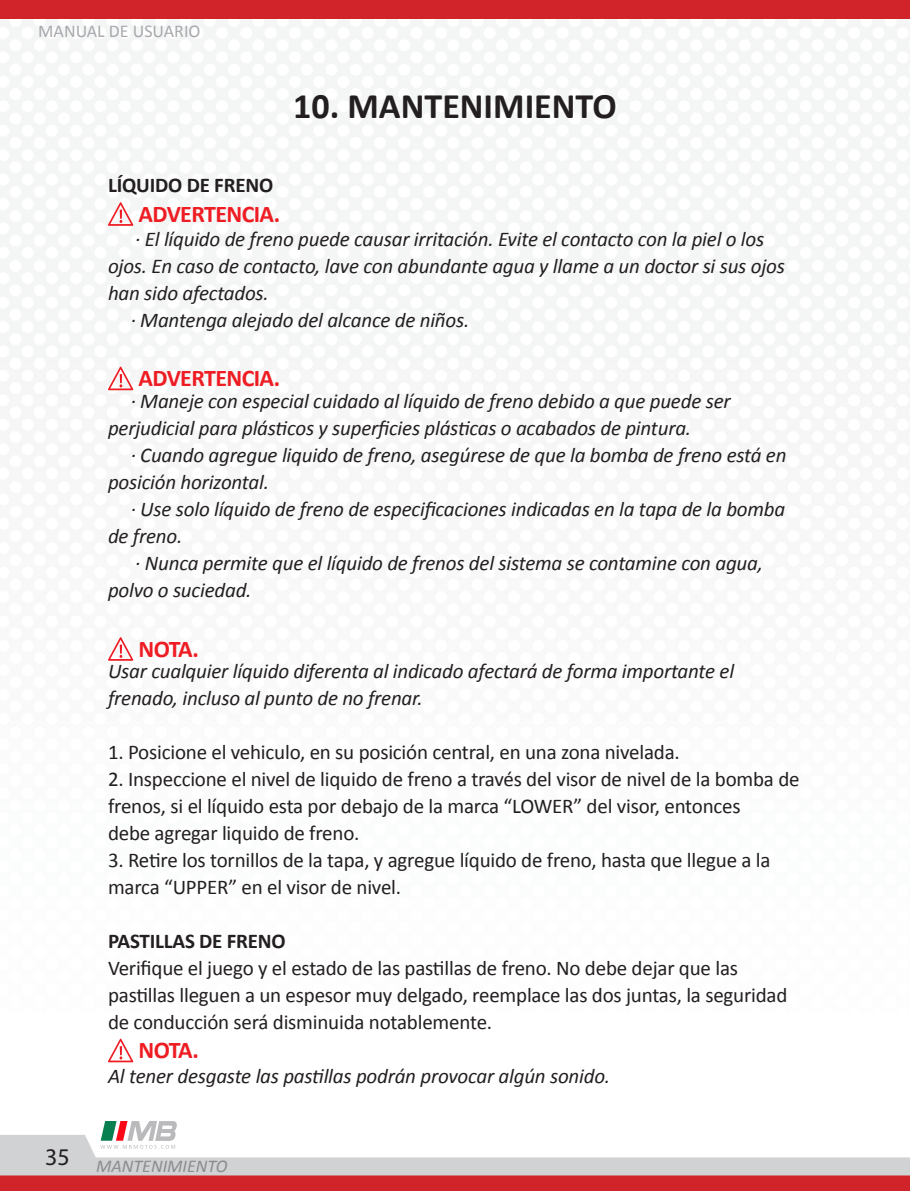
<style>
.page{position:relative;width:910px;height:1191px;background:#fff}
.page>*{position:absolute;margin:0;border:0;box-sizing:border-box;transform-origin:0 0}
.t1{font:700 36px "Calibri";color:#231f20}
.t2{font:700 24px "Calibri";letter-spacing:-.025em;color:#ee1d23}
.t3{font:24px "Myriad Pro";color:#231f20}
.t4{font:italic 21px/27px "Calibri";letter-spacing:-.01em;color:#231f20}
.t5{font:21px/27px "Calibri";letter-spacing:-.01em;color:#231f20}
.t6{font:700 21px "Calibri";letter-spacing:-.01em;color:#231f20}
.t7{font:18px "Calibri";color:#a8a9ad}
.t8{font:italic 18px "Calibri";color:#8a8c8f}
</style>
<div class="page">
<img style="left:0;top:18px;width:910px;height:1045px">
<div style="left:0;top:0;width:910px;height:18px;background:#d1232a"></div>
<svg style="left:0;top:1121px;width:910px;height:70px"></svg>
<svg style="left:108px;top:202px;width:25px;height:24px"></svg>
<svg style="left:108px;top:637px;width:25px;height:24px"></svg>
<svg style="left:108px;top:1038px;width:25px;height:24px"></svg>
<svg style="left:108px;top:367px;width:25px;height:23px"></svg>
<p class="t7" style="left:38px;top:20px;width:164px">MANUAL DE USUARIO</p>
<p class="t1" style="left:293px;top:83px;width:325px">10. MANTENIMIENTO</p>
<p class="t6" style="left:108px;top:171px;width:167px">LÍQUIDO DE FRENO</p>
<p class="t4" style="left:108px;top:225px;width:678px;text-indent:27px">· El líquido de freno puede causar irritación. Evite el contacto con la piel o los ojos. En caso de contacto, lave con abundante agua y llame a un doctor si sus ojos han sido afectados.</p>
<p class="t4" style="left:131px;top:306px;width:340px">· Mantenga alejado del alcance de niños.</p>
<p class="t2" style="left:139px;top:198px;width:143px">ADVERTENCIA.</p>
<p class="t2" style="left:139px;top:363px;width:143px">ADVERTENCIA.</p>
<p class="t4" style="left:108px;top:387px;width:624px;text-indent:23px">· Maneje con especial cuidado al líquido de freno debido a que puede ser perjudicial para plásticos y superficies plásticas o acabados de pintura.</p>
<p class="t4" style="left:108px;top:441px;width:680px;text-indent:23px">· Cuando agregue liquido de freno, asegúrese de que la bomba de freno está en posición horizontal.</p>
<p class="t4" style="left:108px;top:495px;width:679px;text-indent:23px">· Use solo líquido de freno de especificaciones indicadas en la tapa de la bomba de freno.</p>
<p class="t4" style="left:108px;top:549px;width:656px;text-indent:27px">· Nunca permite que el líquido de frenos del sistema se contamine con agua, polvo o suciedad.</p>
<p class="t2" style="left:139px;top:633px;width:62px">NOTA.</p>
<p class="t4" style="left:108px;top:657px;width:628px">Usar cualquier líquido diferenta al indicado afectará de forma importante el frenado, incluso al punto de no frenar.</p>
<p class="t5" style="left:108px;top:738px;width:573px">1. Posicione el vehiculo, en su posición central, en una zona nivelada.</p>
<p class="t5" style="left:108px;top:765px;width:693px">2. Inspeccione el nivel de liquido de freno a través del visor de nivel de la bomba de frenos, si el líquido esta por debajo de la marca “LOWER” del visor, entonces</p>
<p class="t5" style="left:108px;top:819px;width:253px">debe agregar liquido de freno.</p>
<p class="t5" style="left:108px;top:846px;width:664px">3. Retire los tornillos de la tapa, y agregue líquido de freno, hasta que llegue a la marca “UPPER” en el visor de nivel.</p>
<p class="t3" style="left:45px;top:1141px;width:26px">35</p>
<p class="t6" style="left:108px;top:927px;width:179px">PASTILLAS DE FRENO</p>
<p class="t5" style="left:108px;top:954px;width:681px">Verifique el juego y el estado de las pastillas de freno. No debe dejar que las pastillas lleguen a un espesor muy delgado, reemplace las dos juntas, la seguridad de conducción será disminuida notablemente.</p>
<p class="t4" style="left:108px;top:1062px;width:504px">Al tener desgaste las pastillas podrán provocar algún sonido.</p>
<p class="t2" style="left:139px;top:1035px;width:62px">NOTA.</p>
<p class="t8" style="left:96px;top:1153px;width:133px">MANTENIMIENTO</p>
</div>
